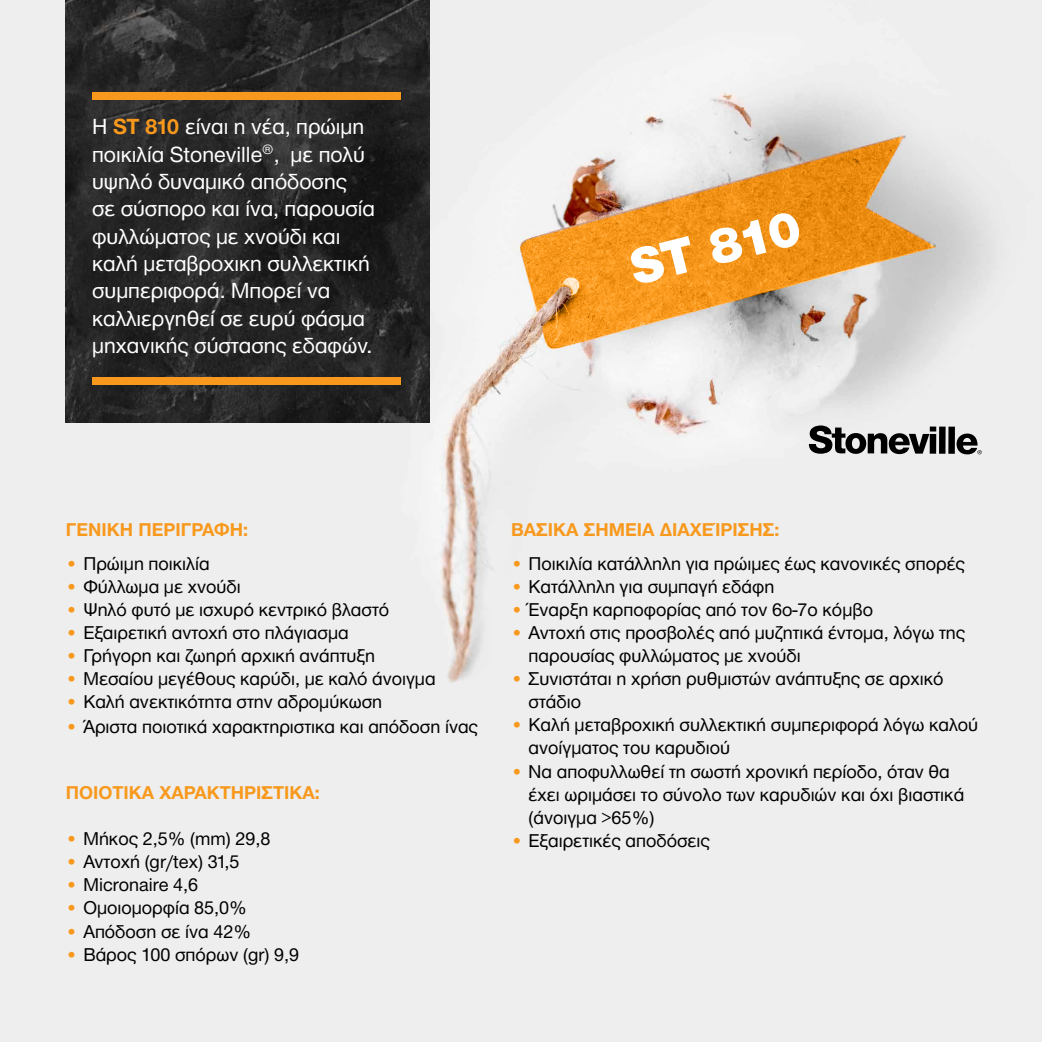
<style>
.page{position:relative;width:1042px;height:1042px;background:#eee}
.page>*{position:absolute;margin:0;border:0;box-sizing:border-box;transform-origin:0 0}
.t1{font:900 52.5px "Helvetica Neue Greek";color:#fff}
.t2{font:22.75px/27.3px "Helvetica Neue Greek";color:#fff}
.t3{font:19.25px/23.1px "Helvetica Neue Greek";color:#000}
.t4{font:700 19.25px "Helvetica Neue Greek";color:#f8991d}
.s1{font-weight:700;color:#f8991d}
.s2{color:#f8991d}
</style>
<div class="page">
<img style="left:66px;top:0;width:363px;height:422px">
<svg style="left:519px;top:136px;width:417px;height:215px;background:#e2b378"></svg>
<div style="left:92px;top:92px;width:308px;height:7px;background:#f8991d"></div>
<div style="left:92px;top:377px;width:308px;height:7px;background:#f8991d"></div>
<svg style="left:809px;top:425px;width:127px;height:29px;background:#767676"></svg>
<div style="left:939px;top:426px;width:6px;height:28px;background:#000"></div>
<div style="left:948px;top:427px;width:7px;height:27px;background:#000"></div>
<svg style="left:956px;top:433px;width:26px;height:21px"></svg>
<p class="t2" style="left:92px;top:113px;width:284px">Η <span class="s1">ST 810</span> είναι η νέα, πρώιμη ποικιλία Stoneville®, με πολύ υψηλό δυναμικό απόδοσης σε σύσπορο και ίνα, παρουσία φυλλώματος με χνούδι και καλή μεταβροχικη συλλεκτική συμπεριφορά. Μπορεί να καλλιεργηθεί σε ευρύ φάσμα μηχανικής σύστασης εδαφών.</p>
<h1 class="t1" style="left:624px;top:241px;width:175px;rotate:-14deg">ST 810</h1>
<p class="t4" style="left:66px;top:519px;width:184px">ΓΕΝΙΚΗ ΠΕΡΙΓΡΑΦΗ:</p>
<p class="t3" style="left:66px;top:552px;width:145px"><span class="s2">•</span> Πρώιμη ποικιλία</p>
<p class="t3" style="left:66px;top:575px;width:176px"><span class="s2">•</span> Φύλλωμα με χνούδι</p>
<p class="t3" style="left:66px;top:598px;width:325px"><span class="s2">•</span> Ψηλό φυτό με ισχυρό κεντρικό βλαστό</p>
<p class="t3" style="left:66px;top:621px;width:284px"><span class="s2">•</span> Εξαιρετική αντοχή στο πλάγιασμα</p>
<p class="t3" style="left:66px;top:644px;width:311px"><span class="s2">•</span> Γρήγορη και ζωηρή αρχική ανάπτυξη</p>
<p class="t3" style="left:66px;top:667px;width:371px"><span class="s2">•</span> Μεσαίου μεγέθους καρύδι, με καλό άνοιγμα</p>
<p class="t3" style="left:66px;top:690px;width:318px"><span class="s2">•</span> Καλή ανεκτικότητα στην αδρομύκωση</p>
<p class="t3" style="left:66px;top:715px;width:414px"><span class="s2">•</span> Άριστα ποιοτικά χαρακτηριστικα και απόδοση ίνας</p>
<p class="t4" style="left:66px;top:782px;width:255px">ΠΟΙΟΤΙΚΆ ΧΑΡΑΚΤΗΡΙΣΤΙΚΆ:</p>
<p class="t3" style="left:66px;top:827px;width:206px"><span class="s2">•</span> Μήκος 2,5% (mm) 29,8</p>
<p class="t3" style="left:66px;top:850px;width:175px"><span class="s2">•</span> Αντοχή (gr/tex) 31,5</p>
<p class="t3" style="left:66px;top:873px;width:134px"><span class="s2">•</span> Micronaire 4,6</p>
<p class="t3" style="left:66px;top:896px;width:183px"><span class="s2">•</span> Ομοιομορφία 85,0%</p>
<p class="t3" style="left:66px;top:919px;width:187px"><span class="s2">•</span> Απόδοση σε ίνα 42%</p>
<p class="t3" style="left:66px;top:942px;width:235px"><span class="s2">•</span> Βάρος 100 σπόρων (gr) 9,9</p>
<p class="t4" style="left:511px;top:519px;width:270px">ΒΑΣΙΚΑ ΣΗΜΕΙΑ ΔΙΑΧΕΊΡΙΣΗΣ:</p>
<p class="t3" style="left:511px;top:552px;width:455px"><span class="s2">•</span> Ποικιλία κατάλληλη για πρώιμες έως κανονικές σπορές</p>
<p class="t3" style="left:511px;top:575px;width:265px"><span class="s2">•</span> Κατάλληλη για συμπαγή εδάφη</p>
<p class="t3" style="left:511px;top:598px;width:363px"><span class="s2">•</span> Έναρξη καρποφορίας από τον 6ο-7ο κόμβο</p>
<p class="t3" style="left:528px;top:621px;width:438px;text-indent:-17px"><span class="s2">•</span> Αντοχή στις προσβολές από μυζητικά έντομα, λόγω της παρουσίας φυλλώματος με χνούδι</p>
<p class="t3" style="left:528px;top:667px;width:416px;text-indent:-17px"><span class="s2">•</span> Συνιστάται η χρήση ρυθμιστών ανάπτυξης σε αρχικό στάδιο</p>
<p class="t3" style="left:528px;top:713px;width:451px;text-indent:-17px"><span class="s2">•</span> Καλή μεταβροχική συλλεκτική συμπεριφορά λόγω καλού ανοίγματος του καρυδιού</p>
<p class="t3" style="left:528px;top:759px;width:437px;text-indent:-17px"><span class="s2">•</span> Να αποφυλλωθεί τη σωστή χρονική περίοδο, όταν θα έχει ωριμάσει το σύνολο των καρυδιών και όχι βιαστικά (άνοιγμα &gt;65%)</p>
<p class="t3" style="left:511px;top:829px;width:200px"><span class="s2">•</span> Εξαιρετικές αποδόσεις</p>
</div>
